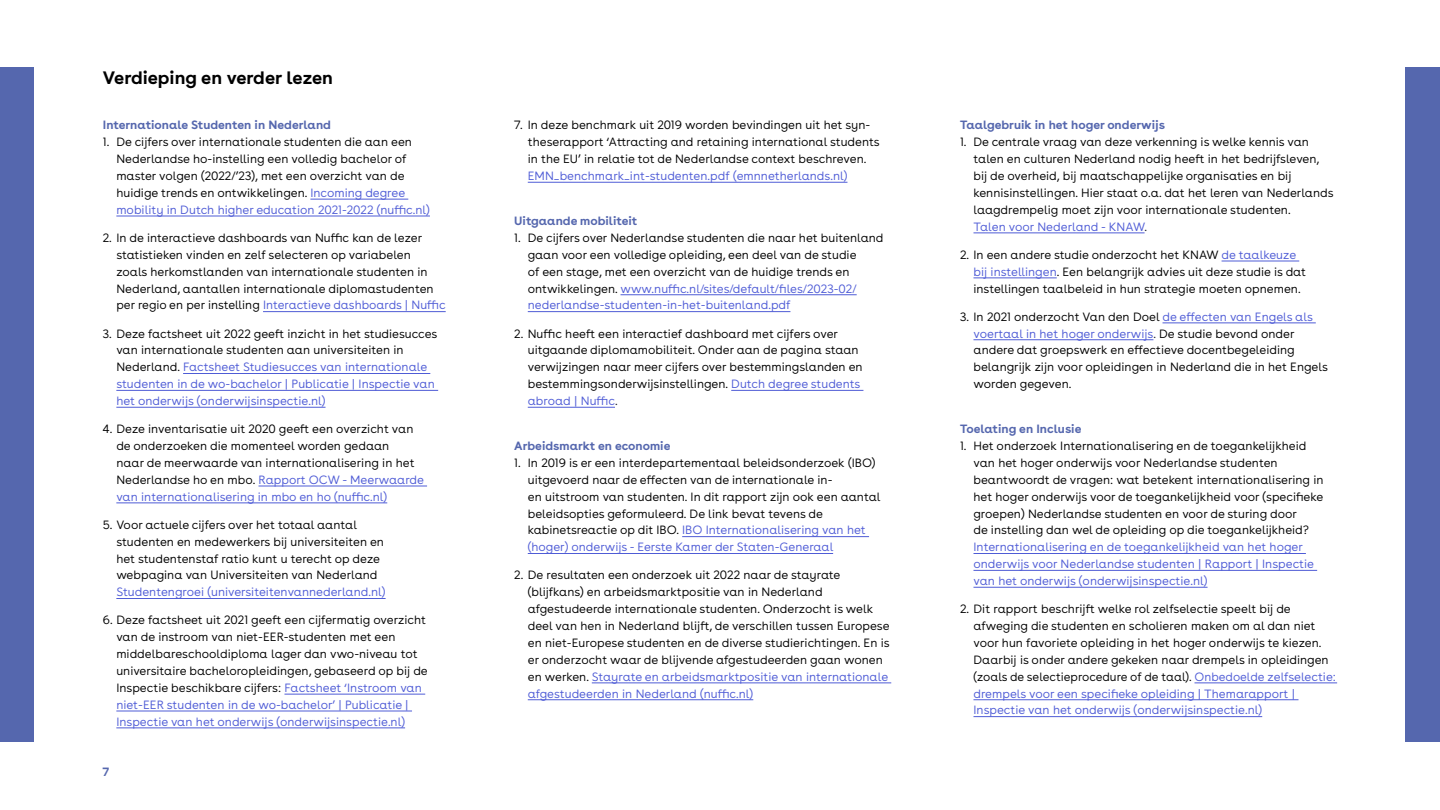
<style>
.page{position:relative;width:1440px;height:810px;background:#fff}
.page>*{position:absolute;margin:0;border:0;box-sizing:border-box;transform-origin:0 0}
.H3_Titel_3{font:700 18px "Buenos Aires";color:#000}
.t1{font:300 12px/16.9px "Buenos Aires";color:#000}
.t2{font:300 12px/16.9px "Buenos Aires";color:#4f5cd6}
.P1_Broodtekst{font:700 12px "Buenos Aires";color:#5567ae}
.s1{color:#4f5cd6}
.s2{color:#000}
.s3{color:#1e2030}
</style>
<div class="page">
<div style="left:0;top:68px;width:34px;height:674px;background:#5567ae"></div>
<div style="left:1406px;top:68px;width:34px;height:674px;background:#5567ae"></div>
<hr style="left:310px;top:199px;width:98px;height:1px;background:#4f5cd6">
<hr style="left:116px;top:216px;width:314px;height:1px;background:#4f5cd6">
<hr style="left:263px;top:311px;width:183px;height:1px;background:#4f5cd6">
<hr style="left:183px;top:373px;width:247px;height:1px;background:#4f5cd6">
<hr style="left:116px;top:390px;width:322px;height:1px;background:#4f5cd6">
<hr style="left:116px;top:407px;width:210px;height:1px;background:#4f5cd6">
<hr style="left:259px;top:486px;width:168px;height:1px;background:#4f5cd6">
<hr style="left:116px;top:503px;width:271px;height:1px;background:#4f5cd6">
<hr style="left:116px;top:598px;width:270px;height:1px;background:#4f5cd6">
<hr style="left:284px;top:694px;width:141px;height:1px;background:#4f5cd6">
<hr style="left:116px;top:711px;width:296px;height:1px;background:#4f5cd6">
<hr style="left:116px;top:728px;width:289px;height:1px;background:#4f5cd6">
<hr style="left:528px;top:182px;width:319px;height:1px;background:#4f5cd6">
<hr style="left:621px;top:294px;width:236px;height:1px;background:#4f5cd6">
<hr style="left:528px;top:311px;width:262px;height:1px;background:#4f5cd6">
<hr style="left:731px;top:390px;width:132px;height:1px;background:#4f5cd6">
<hr style="left:528px;top:407px;width:87px;height:1px;background:#4f5cd6">
<hr style="left:682px;top:536px;width:187px;height:1px;background:#4f5cd6">
<hr style="left:528px;top:553px;width:305px;height:1px;background:#4f5cd6">
<hr style="left:592px;top:683px;width:299px;height:1px;background:#4f5cd6">
<hr style="left:528px;top:699px;width:225px;height:1px;background:#4f5cd6">
<hr style="left:974px;top:233px;width:171px;height:1px;background:#4f5cd6">
<hr style="left:1222px;top:261px;width:77px;height:1px;background:#4f5cd6">
<hr style="left:974px;top:278px;width:83px;height:1px;background:#4f5cd6">
<hr style="left:1163px;top:323px;width:153px;height:1px;background:#4f5cd6">
<hr style="left:974px;top:339px;width:179px;height:1px;background:#4f5cd6">
<hr style="left:974px;top:553px;width:332px;height:1px;background:#4f5cd6">
<hr style="left:974px;top:570px;width:343px;height:1px;background:#4f5cd6">
<hr style="left:974px;top:587px;width:234px;height:1px;background:#4f5cd6">
<hr style="left:1195px;top:683px;width:142px;height:1px;background:#4f5cd6">
<hr style="left:974px;top:699px;width:325px;height:1px;background:#4f5cd6">
<hr style="left:974px;top:716px;width:288px;height:1px;background:#4f5cd6">
<p class="H3_Titel_3" style="left:103px;top:67px;width:232px">Verdieping en verder lezen</p>
<p class="P1_Broodtekst" style="left:103px;top:118px;width:230px">Internationale Studenten in Nederland</p>
<p class="t1" style="left:116px;top:134px;width:315px;text-indent:-14px">1. De cijfers over internationale studenten die aan een Nederlandse ho-instelling een volledig bachelor of master volgen (2022/’23), met een overzicht van de huidige trends en ontwikkelingen. <span class="s1">Incoming degree mobility in Dutch higher education 2021-2022 (nuffic.nl)</span></p>
<p class="t1" style="left:116px;top:230px;width:331px;text-indent:-14px">2. In de interactieve dashboards van Nuffic kan de lezer statistieken vinden en zelf selecteren op variabelen<br>zoals herkomstlanden van internationale studenten in Nederland, aantallen internationale diplomastudenten per regio en per instelling <span class="s1">Interactieve dashboards | Nuffic</span></p>
<p class="t2" style="left:116px;top:325px;width:323px;text-indent:-14px"><span class="s2">3. Deze factsheet uit 2022 geeft inzicht in het studiesucces van internationale studenten aan universiteiten in Nederland.</span> Factsheet Studiesucces van internationale studenten in de wo-bachelor | Publicatie | Inspectie van het onderwijs (onderwijsinspectie.nl)</p>
<p class="t1" style="left:116px;top:421px;width:309px;text-indent:-14px">4. Deze inventarisatie uit 2020 geeft een overzicht van de onderzoeken die momenteel worden gedaan<br>naar de meerwaarde van internationalisering in het Nederlandse ho en mbo. <span class="s1">Rapport OCW - Meerwaarde van internationalisering in mbo en ho (nuffic.nl)</span></p>
<p class="t1" style="left:116px;top:517px;width:271px;text-indent:-14px">5. Voor actuele cijfers over het totaal aantal studenten en medewerkers bij universiteiten en het studentenstaf ratio kunt u terecht op deze webpagina van Universiteiten van Nederland <span class="s1">Studentengroei (universiteitenvannederland.nl)</span></p>
<p class="t1" style="left:116px;top:612px;width:313px;text-indent:-14px">6. Deze factsheet uit 2021 geeft een cijfermatig overzicht van de instroom van niet-EER-studenten met een middelbareschooldiploma lager dan vwo-niveau tot universitaire bacheloropleidingen, gebaseerd op bij de Inspectie beschikbare cijfers: <span class="s1">Factsheet ‘Instroom van niet-EER studenten in de wo-bachelor’ | Publicatie | Inspectie van het onderwijs (onderwijsinspectie.nl)</span></p>
<p class="P1_Broodtekst" style="left:103px;top:765px;width:8px">7</p>
<p class="t1" style="left:528px;top:117px;width:353px;text-indent:-14px">7. In deze benchmark uit 2019 worden bevindingen uit het syn&shy;theserapport ‘Attracting and retaining international students in the EU’ in relatie tot de Nederlandse context beschreven.<br><span class="s1">EMN_benchmark_int-studenten.pdf (emnnetherlands.nl)</span></p>
<p class="P1_Broodtekst" style="left:514px;top:214px;width:125px">Uitgaande mobiliteit</p>
<p class="t1" style="left:528px;top:230px;width:357px;text-indent:-14px">1. De cijfers over Nederlandse studenten die naar het buitenland gaan voor een volledige opleiding, een deel van de studie<br>of een stage, met een overzicht van de huidige trends en ontwikkelingen. <span class="s1">www.nuffic.nl/sites/default/files/2023-02/ nederlandse-studenten-in-het-buitenland.pdf</span></p>
<p class="t1" style="left:528px;top:325px;width:336px;text-indent:-14px">2. Nuffic heeft een interactief dashboard met cijfers over uitgaande diplomamobiliteit. Onder aan de pagina staan verwijzingen naar meer cijfers over bestemmingslanden en bestemmingsonderwijsinstellingen. <span class="s1">Dutch degree students abroad | Nuffic</span><span class="s3">.</span></p>
<p class="P1_Broodtekst" style="left:514px;top:439px;width:158px">Arbeidsmarkt en economie</p>
<p class="t1" style="left:528px;top:455px;width:354px;text-indent:-14px">1. In 2019 is er een interdepartementaal beleidsonderzoek (IBO) uitgevoerd naar de effecten van de internationale in-<br>en uitstroom van studenten. In dit rapport zijn ook een aantal beleidsopties geformuleerd. De link bevat tevens de kabinetsreactie op dit IBO. <span class="s1">IBO Internationalisering van het (hoger) onderwijs - Eerste Kamer der Staten-Generaal</span></p>
<p class="t1" style="left:528px;top:567px;width:363px;text-indent:-14px">2. De resultaten een onderzoek uit 2022 naar de stayrate (blijfkans) en arbeidsmarktpositie van in Nederland afgestudeerde internationale studenten. Onderzocht is welk deel van hen in Nederland blijft, de verschillen tussen Europese en niet-Europese studenten en de diverse studierichtingen. En is er onderzocht waar de blijvende afgestudeerden gaan wonen en werken. <span class="s1">Stayrate en arbeidsmarktpositie van internationale afgestudeerden in Nederland (nuffic.nl)</span></p>
<p class="P1_Broodtekst" style="left:960px;top:118px;width:207px">Taalgebruik in het hoger onderwijs</p>
<p class="t1" style="left:974px;top:134px;width:362px;text-indent:-14px">1. De centrale vraag van deze verkenning is welke kennis van talen en culturen Nederland nodig heeft in het bedrijfsleven, bij de overheid, bij maatschappelijke organisaties en bij kennisinstellingen. Hier staat o.a. dat het leren van Nederlands laagdrempelig moet zijn voor internationale studenten.<br><span class="s1">Talen voor Nederland - KNAW</span><span class="s3">.</span></p>
<p class="t1" style="left:974px;top:247px;width:334px;text-indent:-14px">2. In een andere studie onderzocht het KNAW <span class="s1">de taalkeuze bij instellingen</span>. Een belangrijk advies uit deze studie is dat instellingen taalbeleid in hun strategie moeten opnemen.</p>
<p class="t1" style="left:974px;top:309px;width:356px;text-indent:-14px">3. In 2021 onderzocht Van den Doel <span class="s1">de effecten van Engels als voertaal in het hoger onderwijs</span><span class="s3">.</span> De studie bevond onder andere dat groepswerk en effectieve docentbegeleiding belangrijk zijn voor opleidingen in Nederland die in het Engels worden gegeven.</p>
<p class="P1_Broodtekst" style="left:960px;top:422px;width:123px">Toelating en Inclusie</p>
<p class="t1" style="left:974px;top:438px;width:352px;text-indent:-14px">1. Het onderzoek Internationalisering en de toegankelijkheid van het hoger onderwijs voor Nederlandse studenten beantwoordt de vragen: wat betekent internationalisering in het hoger onderwijs voor de toegankelijkheid voor (specifieke groepen) Nederlandse studenten en voor de sturing door<br>de instelling dan wel de opleiding op die toegankelijkheid?<br><span class="s1">Internationalisering en de toegankelijkheid van het hoger onderwijs voor Nederlandse studenten | Rapport | Inspectie van het onderwijs (onderwijsinspectie.nl)</span></p>
<p class="t1" style="left:974px;top:601px;width:364px;text-indent:-14px">2. Dit rapport beschrijft welke rol zelfselectie speelt bij de afweging die studenten en scholieren maken om al dan niet voor hun favoriete opleiding in het hoger onderwijs te kiezen.<br>Daarbij is onder andere gekeken naar drempels in opleidingen (zoals de selectieprocedure of de taal). <span class="s1">Onbedoelde zelfselectie: drempels voor een specifieke opleiding | Themarapport | Inspectie van het onderwijs (onderwijsinspectie.nl)</span></p>
</div>
